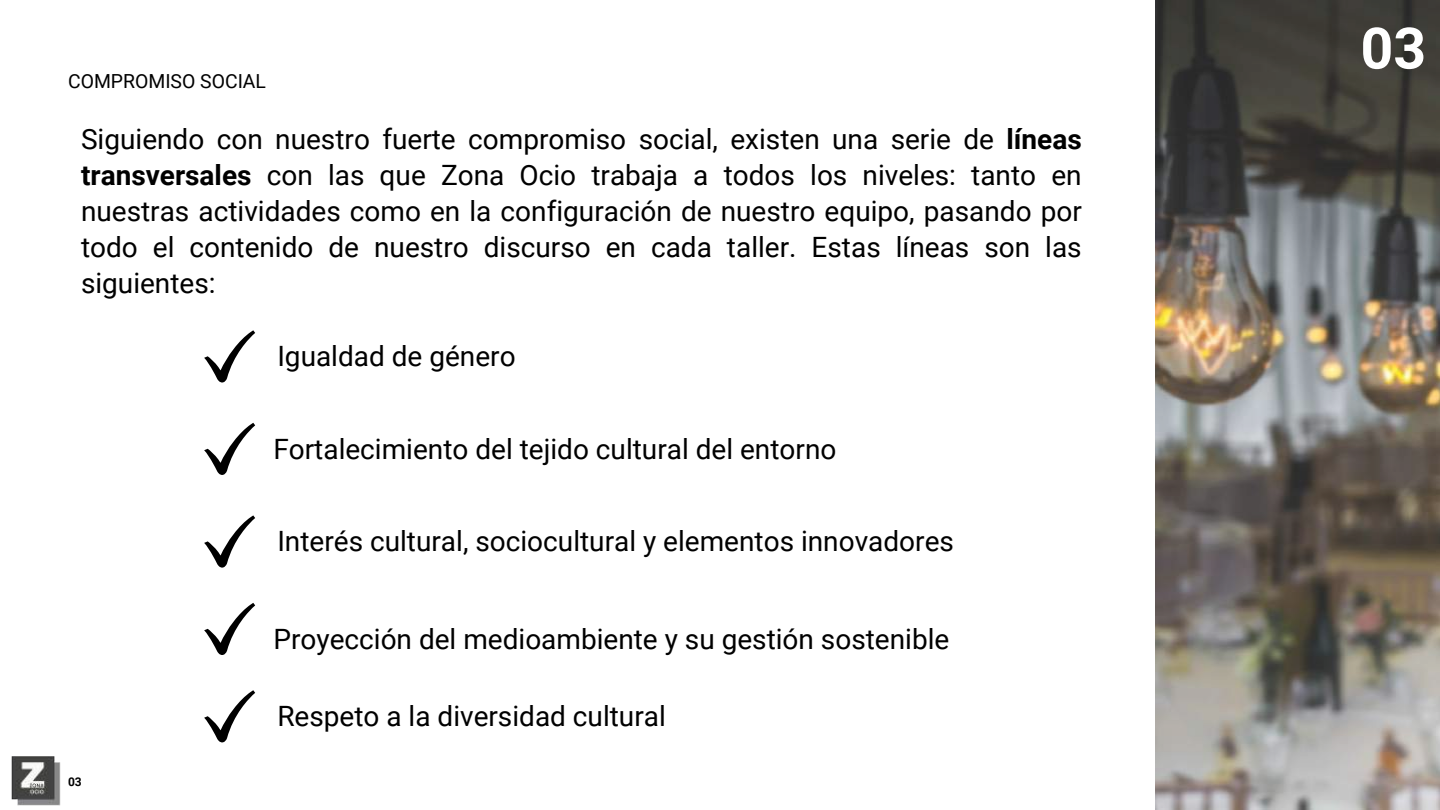
<style>
.page{position:relative;width:1440px;height:810px;background:#fff}
.page>*{position:absolute;margin:0;border:0;box-sizing:border-box;transform-origin:0 0}
.t1{font:700 57.3px "Roboto";color:#fff}
.t2{font:28px/36px "Roboto";color:#000;text-align:justify}
.t3{font:19.4px "Roboto";color:#000}
.t4{font:700 12px "Roboto";color:#000}
.s1{font-weight:700}
</style>
<div class="page">
<img style="left:1155px;top:0;width:285px;height:810px">
<img style="left:11px;top:756px;width:50px;height:50px">
<svg style="left:204px;top:330px;width:51px;height:53px"></svg>
<svg style="left:204px;top:515px;width:51px;height:53px"></svg>
<svg style="left:204px;top:690px;width:51px;height:52px"></svg>
<svg style="left:204px;top:423px;width:51px;height:52px"></svg>
<svg style="left:204px;top:603px;width:51px;height:52px"></svg>
<p class="t3" style="left:68px;top:70px;width:199px">COMPROMISO SOCIAL</p>
<p class="t2" style="left:81px;top:121px;width:1002px">Siguiendo con nuestro fuerte compromiso social, existen una serie de <span class="s1">líneas transversales</span> con las que Zona Ocio trabaja a todos los niveles: tanto en nuestras actividades como en la configuración de nuestro equipo, pasando por todo el contenido de nuestro discurso en cada taller. Estas líneas son las siguientes:</p>
<p class="t2" style="left:277px;top:339px;width:240px">Igualdad de género</p>
<p class="t2" style="left:273px;top:431px;width:565px">Fortalecimiento del tejido cultural del entorno</p>
<p class="t2" style="left:277px;top:524px;width:678px">Interés cultural, sociocultural y elementos innovadores</p>
<p class="t2" style="left:273px;top:621px;width:677px">Proyección del medioambiente y su gestión sostenible</p>
<p class="t4" style="left:68px;top:775px;width:15px">03</p>
<p class="t2" style="left:277px;top:699px;width:390px">Respeto a la diversidad cultural</p>
<h1 class="t1" style="left:1360px;top:15px;width:67px">03</h1>
</div>
